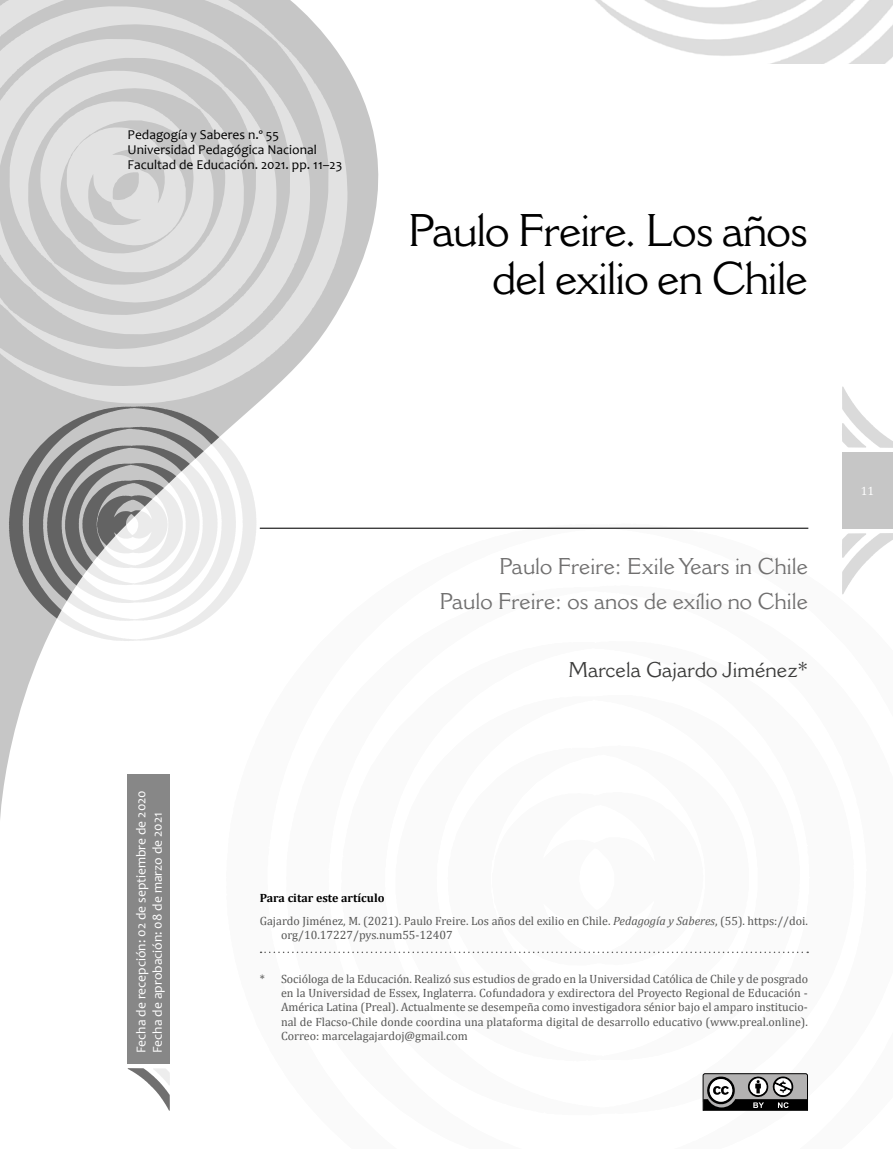
<style>
.page{position:relative;width:893px;height:1149px;background:#fff}
.page>*{position:absolute;margin:0;border:0;box-sizing:border-box;transform-origin:0 0}
.t1{font:45px/48px "Cantoria MT Std";letter-spacing:-.025em;color:#000;text-align:right}
.t2{font:22.5px/35.5px "Cantoria MT Std";color:#706f6f;text-align:right}
.t3{font:21px "Cantoria MT Std";color:#3c3c3b}
.t4{font:13.5px/15px "Candara";color:#000}
.t5{font:13.5px/16.5px "Candara";color:#fff}
.t6{font:12px/14.2px "Cambria";color:#575756}
.t7{font:12px "Cambria";color:#fff}
.s1{font-weight:700;color:#000}
.s2{font-style:italic}
</style>
<div class="page">
<svg style="left:0;top:67px;width:465px;height:754px"></svg>
<svg style="left:0;top:0;width:347px;height:403px;background:#d5d5d5"></svg>
<svg style="left:9px;top:406px;width:247px;height:234px"></svg>
<img style="left:595px;top:0;width:298px;height:64px">
<hr style="left:260px;top:527px;width:548px;height:1px;background:#000">
<div style="left:842px;top:452px;width:51px;height:76px;background:#c6c6c6"></div>
<svg style="left:842px;top:386px;width:51px;height:62px"></svg>
<svg style="left:842px;top:533px;width:51px;height:61px"></svg>
<div style="left:128px;top:774px;width:42px;height:289px;background:#878787"></div>
<svg style="left:128px;top:1068px;width:42px;height:42px"></svg>
<svg style="left:261px;top:791px;width:547px;height:163px"></svg>
<svg style="left:702px;top:1073px;width:106px;height:37px;background:#767575"></svg>
<p class="t4" style="left:128px;top:127px;width:216px">Pedagogía y Saberes n.º 55<br>Universidad Pedagógica Nacional<br>Facultad de Educación. 2021. pp. 11–23</p>
<h1 class="t1" style="left:408px;top:206px;width:402px">Paulo Freire. Los años del exilio en Chile</h1>
<p class="t5" style="left:133px;top:1052px;width:264px;rotate:-90deg">Fecha de recepción: 02 de septiembre de 2020<br>Fecha de aprobación: 08 de marzo de 2021</p>
<h2 class="t2" style="left:439px;top:548px;width:370px">Paulo Freire: Exile Years in Chile<br>Paulo Freire: os anos de exílio no Chile</h2>
<h3 class="t3" style="left:568px;top:657px;width:241px">Marcela Gajardo Jiménez*</h3>
<p class="t7" style="left:861px;top:484px;width:15px">11</p>
<p class="t6" style="left:260px;top:885px;width:550px;line-height:22.8px"><span class="s1">Para citar este artículo<br></span>Gajardo Jiménez, M. (2021). Paulo Freire. Los años del exilio en Chile. <span class="s2">Pedagogía y Saberes</span>, (55). https://doi.</p>
<p class="t6" style="left:281px;top:927px;width:173px">org/10.17227/pys.num55-12407</p>
<p class="t6" style="left:281px;top:971px;width:528px;text-align:justify;text-indent:-21px">* Socióloga de la Educación. Realizó sus estudios de grado en la Universidad Católica de Chile y de posgrado en la Universidad de Essex, Inglaterra. Cofundadora y exdirectora del Proyecto Regional de Educación - América Latina (Preal). Actualmente se desempeña como investigadora sénior bajo el amparo institucio&shy;nal de Flacso-Chile donde coordina una plataforma digital de desarrollo educativo (www.preal.online).<br>Correo: marcelagajardoj@gmail.com</p>
</div>
